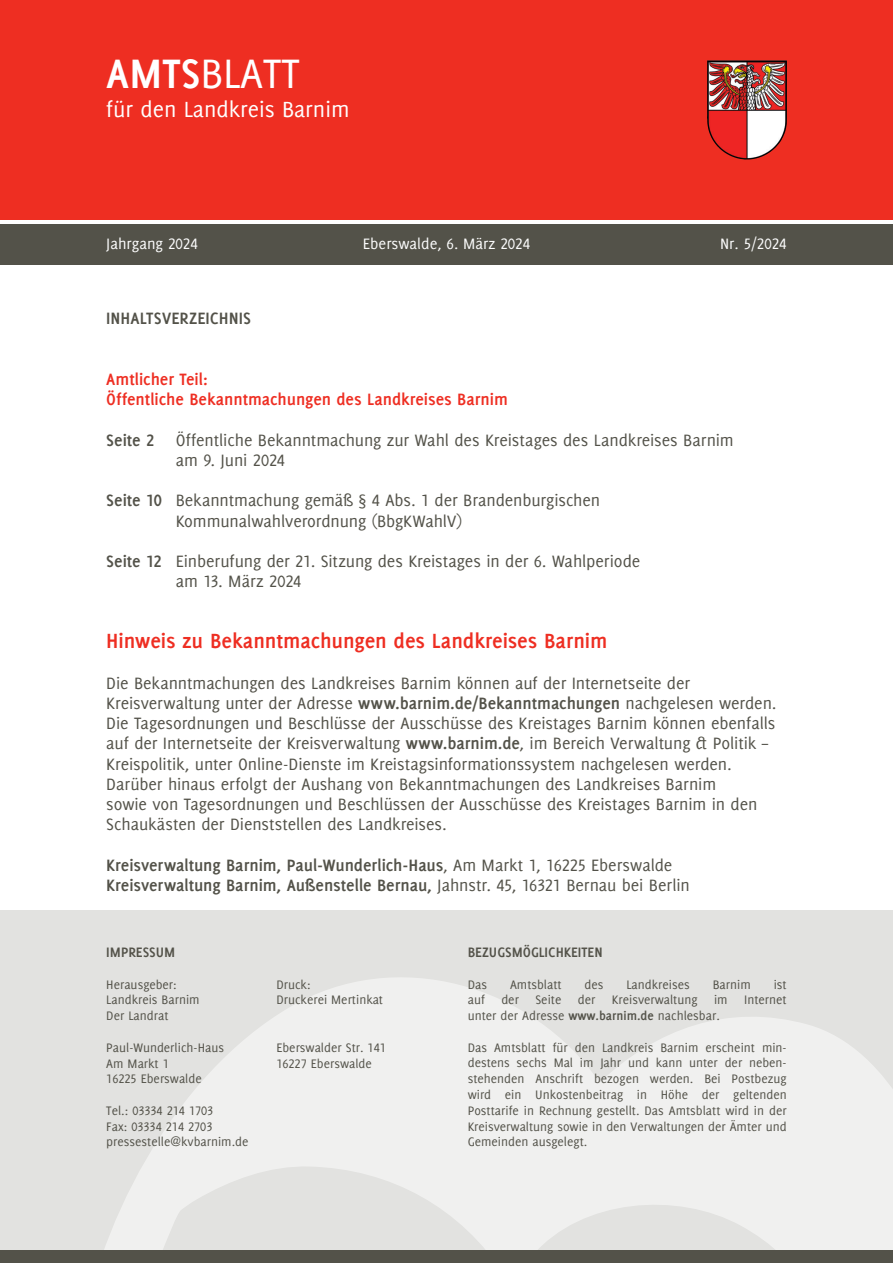
<style>
.page{position:relative;width:893px;height:1263px;background:#fff}
.page>*{position:absolute;margin:0;border:0;box-sizing:border-box;transform-origin:0 0}
.t1{font:45px "Delicious LB";color:#fff}
.t2{font:24px "Delicious LB";color:#fff}
.t3{font:700 22.5px "Delicious LB";letter-spacing:-.005em;color:#ee2e22}
.t4{font:18px/20.2px "Delicious LB";letter-spacing:-.005em;color:#535249}
.t5{font:700 18px/20.2px "Delicious LB";color:#535249}
.t6{font:700 18px/20.2px "Delicious LB";color:#ee2e22}
.t7{font:16.5px "Delicious LB";color:#fcfcfc}
.t8{font:700 15px "Delicious LB";color:#535249}
.t9{font:13.5px/15.8px "Delicious LB";color:#535249;text-align:justify}
.s1{font-weight:700}
.s2{font-weight:400}
</style>
<div class="page">
<div style="left:0;top:0;width:893px;height:220px;background:#ee2e22"></div>
<div style="left:0;top:224px;width:893px;height:40px;background:#535249"></div>
<img style="left:707px;top:60px;width:56px;height:100px">
<div style="left:0;top:910px;width:893px;height:340px;background:#e2e2e0"></div>
<svg style="left:104px;top:978px;width:789px;height:272px;fill:#f0f0ef"></svg>
<div style="left:0;top:1250px;width:893px;height:13px;background:#535249"></div>
<h1 class="t1" style="left:106px;top:48px;width:195px"><span class="s1">AMTS</span>BLATT</h1>
<h2 class="t2" style="left:106px;top:96px;width:245px">für den Landkreis Barnim</h2>
<p class="t7" style="left:106px;top:234px;width:93px">Jahrgang 2024</p>
<p class="t7" style="left:363px;top:234px;width:169px">Eberswalde, 6. März 2024</p>
<p class="t7" style="left:720px;top:234px;width:68px">Nr. 5/2024</p>
<p class="t5" style="left:106px;top:307px;width:146px">INHALTSVERZEICHNIS</p>
<p class="t6" style="left:106px;top:368px;width:403px">Amtlicher Teil:<br>Öffentliche Bekanntmachungen des Landkreises Barnim</p>
<p class="t4" style="left:176px;top:429px;width:560px;text-indent:-69px"><span class="s1">Seite 2</span> Öffentliche Bekanntmachung zur Wahl des Kreistages des Landkreises Barnim am 9. Juni 2024</p>
<p class="t4" style="left:176px;top:490px;width:426px;text-indent:-69px"><span class="s1">Seite 10</span> Bekanntmachung gemäß § 4 Abs. 1 der Brandenburgischen<br>Kommunalwahlverordnung (BbgKWahlV)</p>
<p class="t4" style="left:176px;top:551px;width:466px;text-indent:-69px"><span class="s1">Seite 12</span> Einberufung der 21. Sitzung des Kreistages in der 6. Wahlperiode am 13. März 2024</p>
<p class="t3" style="left:106px;top:626px;width:503px">Hinweis zu Bekanntmachungen des Landkreises Barnim</p>
<p class="t4" style="left:106px;top:672px;width:672px">Die Bekanntmachungen des Landkreises Barnim können auf der Internetseite der Kreisverwaltung unter der Adresse <span class="s1">www.barnim.de/Bekanntmachungen</span> nachgelesen werden.<br>Die Tagesordnungen und Beschlüsse der Ausschüsse des Kreistages Barnim können ebenfalls auf der Internetseite der Kreisverwaltung <span class="s1">www.barnim.de</span>, im Bereich Verwaltung &amp; Politik – Kreispolitik, unter Online-Dienste im Kreistagsinformationssystem nachgelesen werden.<br>Darüber hinaus erfolgt der Aushang von Bekanntmachungen des Landkreises Barnim<br>sowie von Tagesordnungen und Beschlüssen der Ausschüsse des Kreistages Barnim in den Schaukästen der Dienststellen des Landkreises.</p>
<p class="t5" style="left:106px;top:854px;width:585px">Kreisverwaltung Barnim, Paul-Wunderlich-Haus<span class="s2">, Am Markt 1, 16225 Eberswalde<br></span>Kreisverwaltung Barnim, Außenstelle Bernau, <span class="s2">Jahnstr. 45, 16321 Bernau bei Berlin</span></p>
<p class="t8" style="left:106px;top:942px;width:70px">IMPRESSUM</p>
<p class="t9" style="left:106px;top:976px;width:72px">Herausgeber:</p>
<p class="t9" style="left:276px;top:976px;width:36px">Druck:</p>
<p class="t9" style="left:106px;top:992px;width:95px">Landkreis Barnim</p>
<p class="t9" style="left:276px;top:992px;width:108px">Druckerei Mertinkat</p>
<p class="t9" style="left:106px;top:1008px;width:64px">Der Landrat</p>
<p class="t9" style="left:106px;top:1039px;width:119px">Paul-Wunderlich-Haus</p>
<p class="t9" style="left:276px;top:1039px;width:111px">Eberswalder Str. 141</p>
<p class="t9" style="left:106px;top:1055px;width:64px">Am Markt 1</p>
<p class="t9" style="left:276px;top:1055px;width:97px">16227 Eberswalde</p>
<p class="t9" style="left:106px;top:1071px;width:97px">16225 Eberswalde</p>
<p class="t9" style="left:106px;top:1102px;width:144px;text-align:left">Tel.: 03334 214 1703<br>Fax: 03334 214 2703 pressestelle@kvbarnim.de</p>
<p class="t8" style="left:468px;top:942px;width:136px">BEZUGSMÖGLICHKEITEN</p>
<p class="t9" style="left:468px;top:976px;width:21px">Das</p>
<p class="t9" style="left:510px;top:976px;width:53px">Amtsblatt</p>
<p class="t9" style="left:585px;top:976px;width:20px">des</p>
<p class="t9" style="left:626px;top:976px;width:65px">Landkreises</p>
<p class="t9" style="left:713px;top:976px;width:40px">Barnim</p>
<p class="t9" style="left:468px;top:976px;width:320px;text-indent:306px">ist auf der Seite der Kreisverwaltung im Internet unter der Adresse <span class="s1">www.barnim.de</span> nachlesbar.</p>
<p class="t9" style="left:468px;top:1039px;width:320px">Das Amtsblatt für den Landkreis Barnim erscheint min&shy;destens sechs Mal im Jahr und kann unter der neben&shy;stehenden Anschrift bezogen werden. Bei Postbezug wird ein Unkostenbeitrag in Höhe der geltenden Posttarife in Rechnung gestellt. Das Amtsblatt wird in der Kreisverwaltung sowie in den Verwaltungen der Ämter und Gemeinden ausgelegt.</p>
</div>
